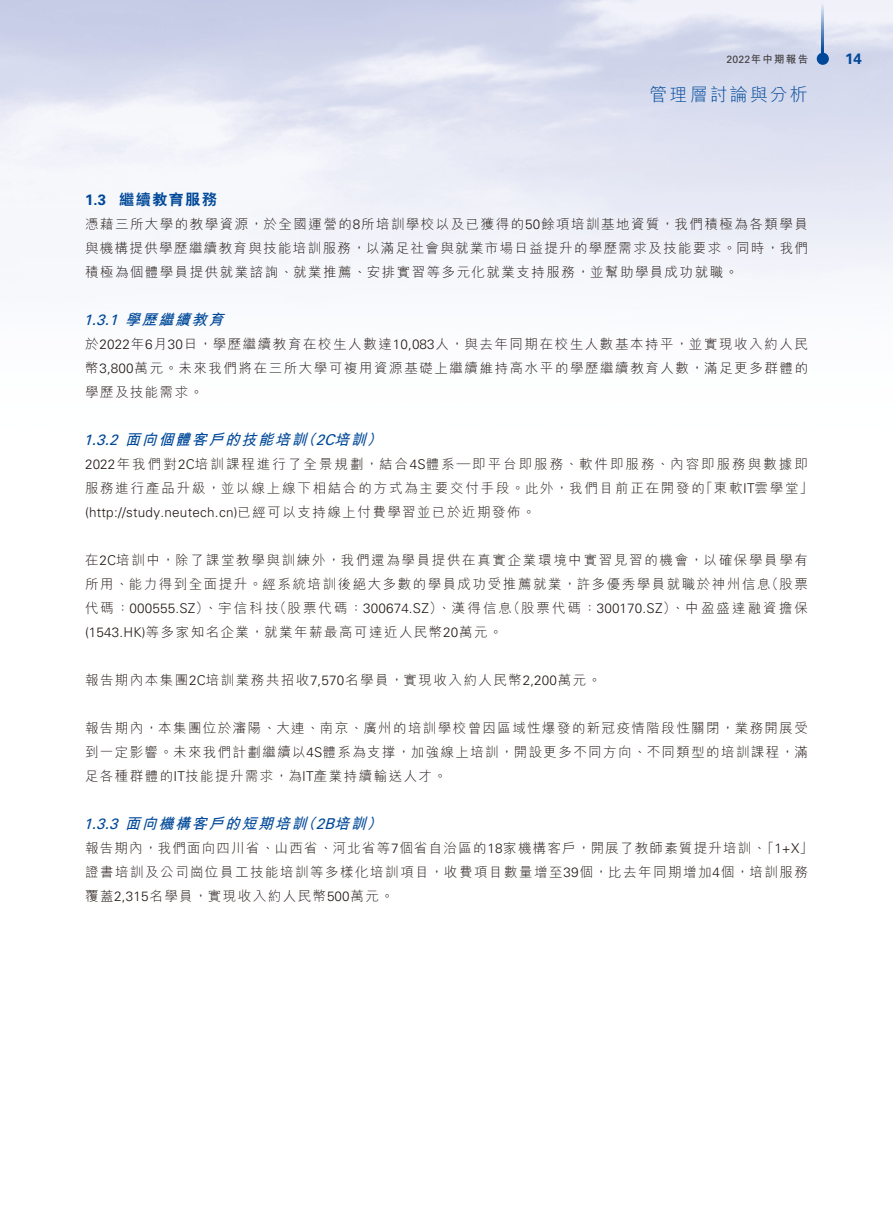
<style>
.page{position:relative;width:893px;height:1212px;background:#fff}
.page>*{position:absolute;margin:0;border:0;box-sizing:border-box;transform-origin:0 0}
.t1{font:300 18px "M Hei HK";letter-spacing:.115em;color:#004999}
.t2{font:italic 700 15px "M Hei HK";color:#004999}
.t3{font:800 15px "C Hei 2 HK";letter-spacing:.11em;color:#004999}
.t4{font:700 15px "Univers";color:#004999}
.t5{font:300 13.5px/24px "M Hei HK";letter-spacing:.11em;color:#231916;text-align:justify}
.t6{font:300 13.5px/24px "M Hei HK";letter-spacing:.15em;color:#231916}
.t7{font:300 13.5px "Univers";letter-spacing:.02em;color:#231916}
.t8{font:300 13.5px "M Hei HK";letter-spacing:.13em;color:#231916}
.t9{font:300 13.5px "M Hei HK";letter-spacing:.155em;color:#231916}
.t10{font:700 10.5px "M Hei HK";letter-spacing:.115em;color:#3f3b3a}
.s1{font-family:"Univers";font-weight:400}
.s2{font-family:"Univers"}
.s3{font-family:"M Hei HK"}
</style>
<div class="page">
<img style="left:0;top:0;width:893px;height:283px">
<hr style="left:822px;top:0;width:2px;height:56px;background:#004999">
<div style="left:817px;top:53px;width:12px;height:12px;background:#004999;border-radius:50%"></div>
<p class="t10" style="left:726px;top:51px;width:83px"><span class="s1">2022</span>年中期報告</p>
<h1 class="t1" style="left:650px;top:82px;width:160px">管理層討論與分析</h1>
<p class="t3" style="left:119px;top:189px;width:100px">繼續教育服務</p>
<p class="t4" style="left:85px;top:191px;width:23px">1.3</p>
<p class="t5" style="left:85px;top:211px;width:724px">憑藉三所大學的教學資源，於全國運營的<span class="s2">8</span>所培訓學校以及已獲得的<span class="s2">50</span>餘項培訓基地資質，我們積極為各類學員與機構提供學歷繼續教育與技能培訓服務，以滿足社會與就業市場日益提升的學歷需求及技能要求。同時，我們積極為個體學員提供就業諮詢、就業推薦、安排實習等多元化就業支持服務，並幫助學員成功就職。</p>
<p class="t2" style="left:83px;top:308px;width:147px"><span class="s1">1.3.1</span> 學歷繼續教育</p>
<p class="t5" style="left:85px;top:331px;width:725px">於<span class="s2">2022</span>年<span class="s2">6</span>月<span class="s2">30</span>日，學歷繼續教育在校生人數達<span class="s2">10,083</span>人，與去年同期在校生人數基本持平，並實現收入約人民幣<span class="s2">3,800</span>萬元。未來我們將在三所大學可複用資源基礎上繼續維持高水平的學歷繼續教育人數，滿足更多群體的學歷及技能需求。</p>
<p class="t2" style="left:367px;top:428px;width:22px">(</p>
<p class="t2" style="left:83px;top:428px;width:247px"><span class="s1">1.3.2</span> 面向個體客戶的技能培訓 <span class="s1">2</span></p>
<p class="t6" style="left:700px;top:451px;width:115px;text-indent:-615px"><span class="s2">2022</span>年我們對<span class="s2">2C</span>培訓課程進行了全景規劃，結合<span class="s2">4S</span>體系—即平台即服務、軟件即服務、內容即服務與數據即「東軟<span class="s2">IT</span>雲學堂「</p>
<p class="t2" style="left:301px;top:428px;width:72px">（ <span class="s1">C</span>培訓</p>
<p class="t8" style="left:85px;top:478px;width:621px">服務進行產品升級，並以線上線下相結合的方式為主要交付手段。此外，我們目前正在開發的</p>
<p class="t7" style="left:85px;top:504px;width:452px">(http://study.neutech.cn)<span class="s3">已經可以支持線上付費學習並已於近期發佈。</span></p>
<p class="t5" style="left:85px;top:547px;width:724px;text-align:right">在<span class="s2">2C</span>培訓中，除了課堂教學與訓練外，我們還為學員提供在真實企業環境中實習見習的機會，以確保學員學有（股票</p>
<p class="t5" style="left:507px;top:571px;width:303px;text-indent:-422px">所用、能力得到全面提升。經系統培訓後絕大多數的學員成功受推薦就業，許多優秀學員就職於神州信息<br>（股票代碼：<span class="s2">300170.SZ</span>）、中盈盛達融資擔保</p>
<p class="t5" style="left:85px;top:595px;width:419px">代碼：<span class="s2">000555.SZ</span>）、宇信科技<br><span class="s2">(1543.HK)</span>等多家知名企業，就業年薪最高可達近人民幣<span class="s2">20</span>萬元。</p>
<p class="t5" style="left:85px;top:667px;width:518px">報告期內本集團<span class="s2">2C</span>培訓業務共招收<span class="s2">7,570</span>名學員，實現收入約人民幣<span class="s2">2,200</span>萬元。</p>
<p class="t5" style="left:85px;top:715px;width:724px">報告期內，本集團位於瀋陽、大連、南京、廣州的培訓學校曾因區域性爆發的新冠疫情階段性關閉，業務開展受到一定影響。未來我們計劃繼續以<span class="s2">4S</span>體系為支撑，加強線上培訓，開設更多不同方向、不同類型的培訓課程，滿足各種群體的<span class="s2">IT</span>技能提升需求，為<span class="s2">IT</span>產業持續輸送人才。</p>
<p class="t2" style="left:367px;top:812px;width:22px">(</p>
<p class="t9" style="left:273px;top:598px;width:240px">（股票代碼：<span class="s2">300674.SZ</span>）、漢得信息</p>
<p class="t2" style="left:83px;top:812px;width:247px"><span class="s1">1.3.3</span> 面向機構客戶的短期培訓 <span class="s1">2</span></p>
<p class="t5" style="left:85px;top:835px;width:729px;text-align:left">報告期內，我們面向四川省、山西省、河北省等<span class="s2">7</span>個省自治區的<span class="s2">18</span>家機構客戶，開展了教師素質提升培訓、「<span class="s2">1+X</span>「證書培訓及公司崗位員工技能培訓等多樣化培訓項目，收費項目數量增至<span class="s2">39</span>個，比去年同期增加<span class="s2">4</span>個，培訓服務覆蓋<span class="s2">2,315</span>名學員，實現收入約人民幣<span class="s2">500</span>萬元。</p>
<p class="t2" style="left:301px;top:812px;width:72px">（ <span class="s1">B</span>培訓</p>
<p class="t4" style="left:845px;top:50px;width:18px">14</p>
</div>
